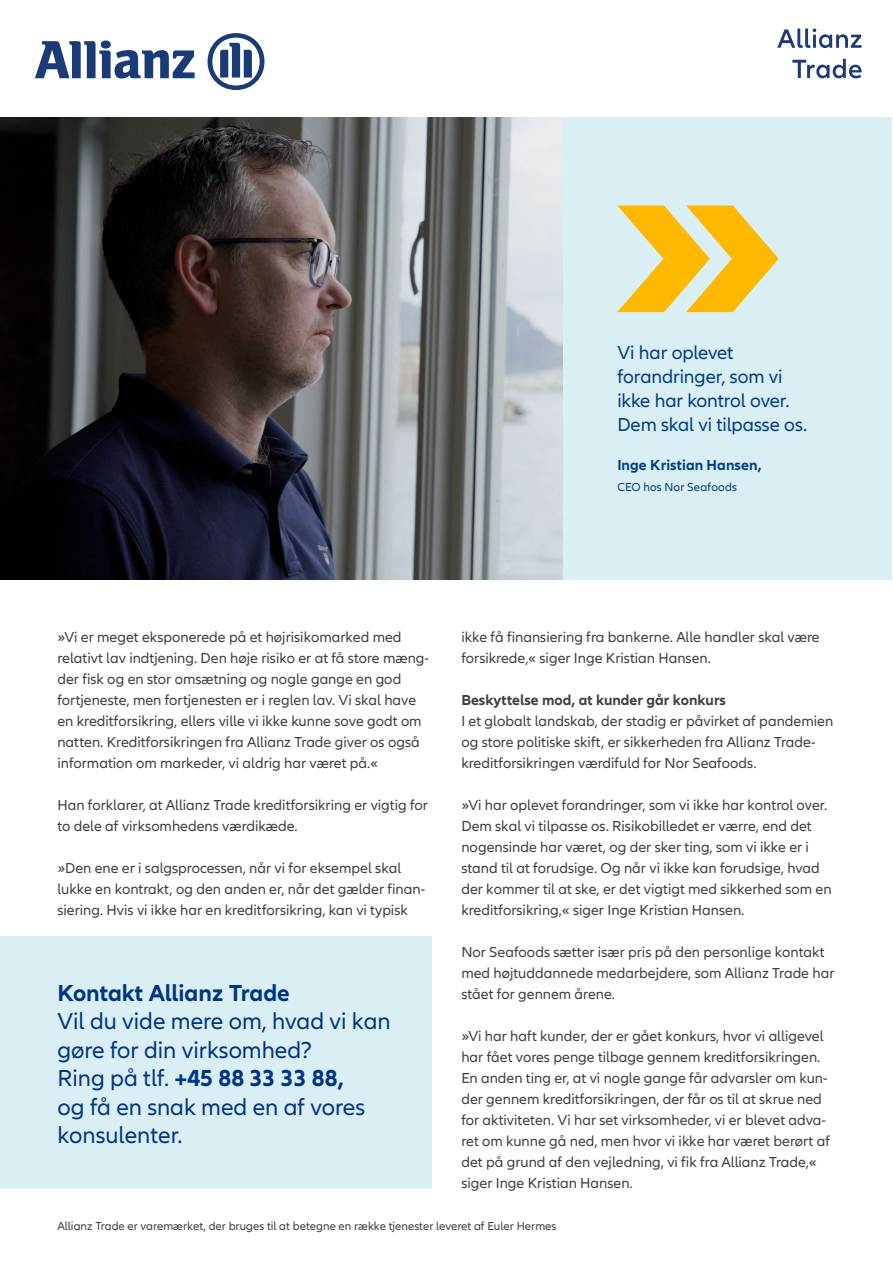
<style>
.page{position:relative;width:893px;height:1263px;background:#fff}
.page>*{position:absolute;margin:0;border:0;box-sizing:border-box;transform-origin:0 0}
.t1{font:24px/28.5px "Allianz Neo";color:#003484}
.t2{font:700 24px "Allianz Neo";color:#003484}
.t3{font:19.5px/24px "Allianz Neo";letter-spacing:-.005em;color:#003d84}
.t4{font:15px/21px "Allianz Neo";color:#3f3f3f}
.t5{font:700 15px "Allianz Neo";color:#3f3f3f}
.t6{font:700 15px "Allianz Neo";letter-spacing:.005em;color:#003d84}
.t7{font:12px "Allianz Neo";color:#3f3f3f}
.t8{font:12px "Allianz Neo";letter-spacing:.015em;color:#003d84}
.s1{font-weight:700}
</style>
<div class="page">
<div style="left:432px;top:117px;width:460px;height:462px;background:#d9eff3"></div>
<img style="left:0;top:117px;width:562px;height:462px">
<div style="left:0;top:936px;width:432px;height:252px;background:#d9eff3"></div>
<svg style="left:35px;top:41px;width:160px;height:38px"></svg>
<svg style="left:208px;top:33px;width:56px;height:57px"></svg>
<svg style="left:792px;top:59px;width:69px;height:19px"></svg>
<svg style="left:777px;top:28px;width:84px;height:20px"></svg>
<svg style="left:617px;top:206px;width:162px;height:106px"></svg>
<h2 class="t3" style="left:617px;top:341px;width:191px">Vi har oplevet forandringer, som vi ikke har kontrol over.<br>Dem skal vi tilpasse os.</h2>
<p class="t6" style="left:617px;top:456px;width:146px">Inge Kristian Hansen,</p>
<p class="t8" style="left:617px;top:480px;width:121px">CEO hos Nor Seafoods</p>
<p class="t4" style="left:57px;top:627px;width:373px">»Vi er meget eksponerede på et højrisikomarked med relativt lav indtjening. Den høje risiko er at få store mæng&shy;der fisk og en stor omsætning og nogle gange en god fortjeneste, men fortjenesten er i reglen lav. Vi skal have en kreditforsikring, ellers ville vi ikke kunne sove godt om natten. Kreditforsikringen fra Allianz Trade giver os også information om markeder, vi aldrig har været på.«</p>
<p class="t4" style="left:57px;top:795px;width:372px">Han forklarer, at Allianz Trade kreditforsikring er vigtig for to dele af virksomhedens værdikæde.</p>
<p class="t4" style="left:57px;top:858px;width:369px">»Den ene er i salgsprocessen, når vi for eksempel skal lukke en kontrakt, og den anden er, når det gælder finan&shy;siering. Hvis vi ikke har en kreditforsikring, kan vi typisk</p>
<h1 class="t2" style="left:57px;top:979px;width:234px">Kontakt Allianz Trade</h1>
<h1 class="t1" style="left:57px;top:1008px;width:335px">Vil du vide mere om, hvad vi kan gøre for din virksomhed?<br>Ring på tlf. <span class="s1">+45 88 33 33 88,<br></span>og få en snak med en af vores konsulenter.</h1>
<p class="t4" style="left:461px;top:627px;width:360px">ikke få finansiering fra bankerne. Alle handler skal være forsikrede,« siger Inge Kristian Hansen.</p>
<p class="t5" style="left:461px;top:691px;width:266px">Beskyttelse mod, at kunder går konkurs</p>
<p class="t4" style="left:461px;top:711px;width:373px">I et globalt landskab, der stadig er påvirket af pandemien og store politiske skift, er sikkerheden fra Allianz Trade&shy;kreditforsikringen værdifuld for Nor Seafoods.</p>
<p class="t4" style="left:461px;top:795px;width:372px">»Vi har oplevet forandringer, som vi ikke har kontrol over.<br>Dem skal vi tilpasse os. Risikobilledet er værre, end det nogensinde har været, og der sker ting, som vi ikke er i stand til at forudsige. Og når vi ikke kan forudsige, hvad der kommer til at ske, er det vigtigt med sikkerhed som en kreditforsikring,« siger Inge Kristian Hansen.</p>
<p class="t4" style="left:461px;top:942px;width:375px">Nor Seafoods sætter især pris på den personlige kontakt med højtuddannede medarbejdere, som Allianz Trade har stået for gennem årene.</p>
<p class="t4" style="left:461px;top:1026px;width:370px">»Vi har haft kunder, der er gået konkurs, hvor vi alligevel har fået vores penge tilbage gennem kreditforsikringen.<br>En anden ting er, at vi nogle gange får advarsler om kun&shy;der gennem kreditforsikringen, der får os til at skrue ned for aktiviteten. Vi har set virksomheder, vi er blevet adva&shy;ret om kunne gå ned, men hvor vi ikke har været berørt af det på grund af den vejledning, vi fik fra Allianz Trade,« siger Inge Kristian Hansen.</p>
<p class="t7" style="left:57px;top:1219px;width:500px">Allianz Trade er varemærket, der bruges til at betegne en række tjenester leveret af Euler Hermes</p>
</div>
